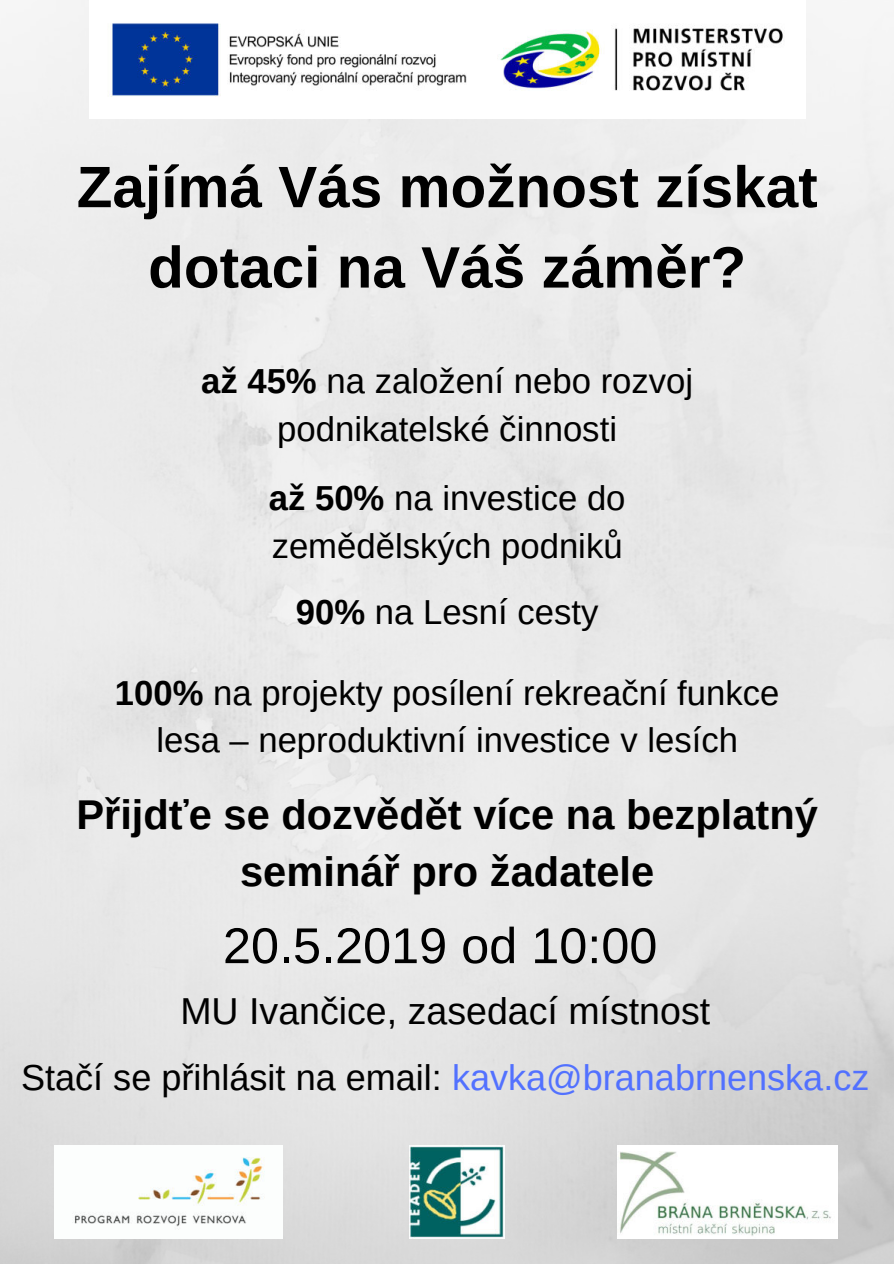
<style>
.page{position:relative;width:894px;height:1264px;background:#fff}
.page>*{position:absolute;margin:0;border:0;box-sizing:border-box;transform-origin:0 0}
.t1{font:700 58.5px/80.4px "Arimo";color:#000;text-align:center}
.t2{font:50.4px "Arimo";color:#000}
.t3{font:700 41.55px/57.2px "Arimo";color:#000;text-align:center}
.t4{font:37.5px "Arimo";color:#000}
.t5{font:36px "Arimo";color:#000}
.t6{font:34.65px/47.7px "Arimo";color:#000;text-align:center}
.s1{font-weight:700}
.s2{color:#5271ff}
</style>
<div class="page">
<img style="left:107px;top:23px;width:678px;height:74px">
<img style="left:72px;top:1157px;width:193px;height:73px">
<img style="left:409px;top:1145px;width:95px;height:93px">
<img style="left:617px;top:1151px;width:218px;height:86px">
<h1 class="t1" style="left:77px;top:148px;width:742px">Zajímá Vás možnost získat dotaci na Váš záměr?</h1>
<p class="t6" style="left:201px;top:357px;width:493px"><span class="s1">až 45%</span> na založení nebo rozvoj podnikatelské činnosti</p>
<p class="t6" style="left:269px;top:475px;width:358px;text-align:left"><span class="s1">až 50%</span> na investice do zemědělských podniků</p>
<p class="t6" style="left:296px;top:588px;width:304px"><span class="s1">90%</span> na Lesní cesty</p>
<p class="t6" style="left:115px;top:669px;width:665px"><span class="s1">100%</span> na projekty posílení rekreační funkce lesa – neproduktivní investice v lesích</p>
<p class="t3" style="left:76px;top:787px;width:742px">Přijdťe se dozvědět více na bezplatný seminář pro žadatele</p>
<h2 class="t2" style="left:223px;top:913px;width:436px">20.5.2019 od 10:00</h2>
<p class="t4" style="left:180px;top:987px;width:531px">MU Ivančice, zasedací místnost</p>
<p class="t5" style="left:21px;top:1054px;width:849px">Stačí se přihlásit na email: <span class="s2">kavka@branabrnenska.cz</span></p>
</div>
